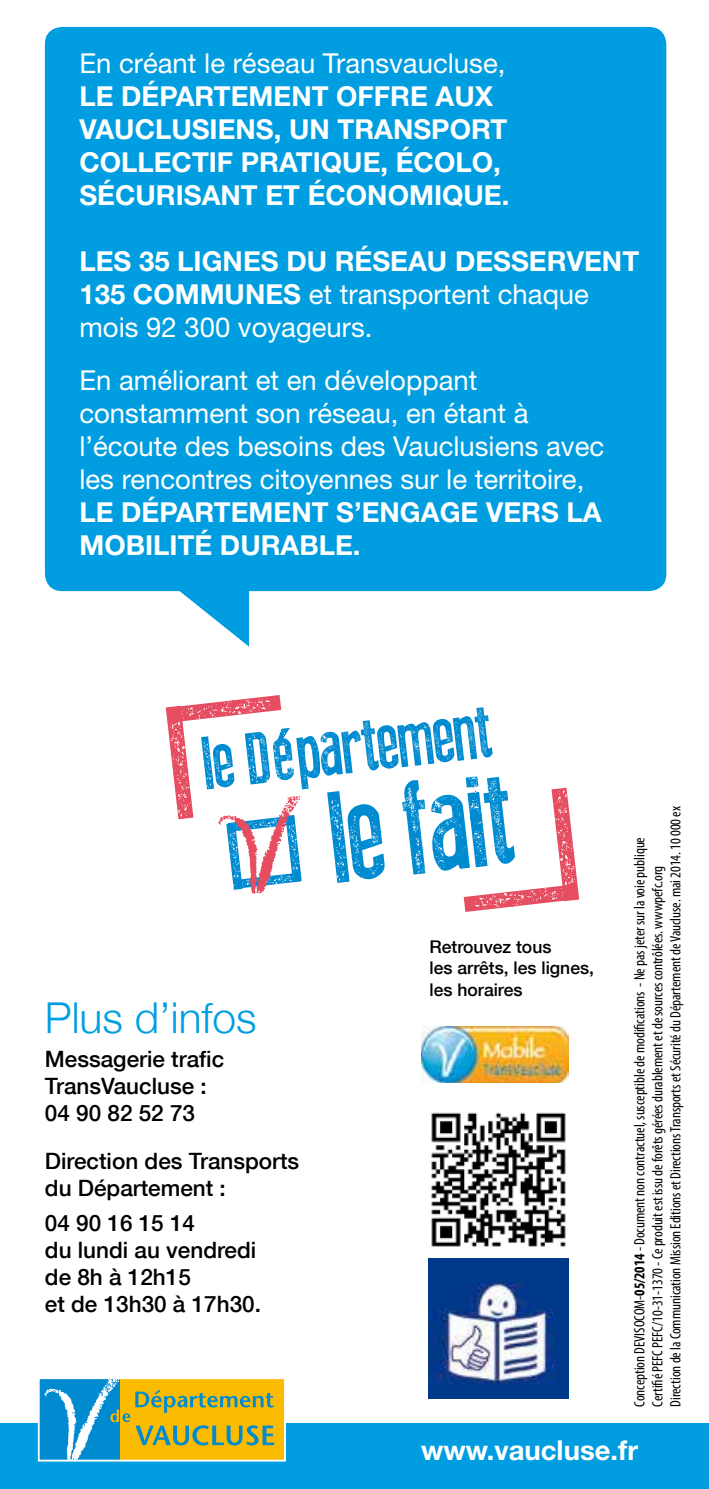
<style>
.page{position:relative;width:709px;height:1489px;background:#fff}
.page>*{position:absolute;margin:0;border:0;box-sizing:border-box;transform-origin:0 0}
.t1{font:300 42.5px "Helvetica Neue";color:#009ee0}
.t2{font:27.5px/33px "Helvetica Neue";color:#fff}
.t3{font:700 27.5px "Helvetica Neue";color:#fff}
.t4{font:500 22.5px/27px "Helvetica Neue";color:#000}
.t5{font:500 17.5px/21px "Helvetica Neue";color:#000}
.t6{font:condensed 15px/18px "Myriad Pro";letter-spacing:-.005em;color:#000}
.s1{font-weight:700}
</style>
<div class="page">
<img style="left:421px;top:1026px;width:147px;height:56px">
<img style="left:431px;top:1112px;width:135px;height:135px">
<img style="left:428px;top:1258px;width:140px;height:140px">
<svg style="left:142px;top:591px;width:107px;height:55px"></svg>
<div style="left:45px;top:27px;width:621px;height:564px;background:#009ee0;border-radius:17px"></div>
<svg style="left:166px;top:695px;width:413px;height:216px"></svg>
<div style="left:0;top:1423px;width:709px;height:65px;background:#009ee0"></div>
<div style="left:39px;top:1377px;width:82px;height:83px;background:#008bd0"></div>
<div style="left:121px;top:1377px;width:164px;height:83px;background:#fabb00"></div>
<svg style="left:43px;top:1379px;width:231px;height:79px"></svg>
<div style="left:38px;top:1376px;width:248px;height:85px;border:2px solid #fff"></div>
<h2 class="t2" style="left:79px;top:46px;width:427px">En créant le réseau Transvaucluse,</h2>
<h2 class="t3" style="left:79px;top:79px;width:100px">LE DÉPARTEMENT</h2>
<h2 class="t3" style="left:336px;top:79px;width:19px">OFFRE</h2>
<h2 class="t3" style="left:435px;top:79px;width:55px">AUX</h2>
<h2 class="t3" style="left:79px;top:112px;width:130px">VAUCLUSIENS</h2>
<h2 class="t3" style="left:274px;top:112px;width:84px">, UN TRANSPORT</h2>
<h2 class="t3" style="left:79px;top:145px;width:18px">COLLECTIF</h2>
<h2 class="t3" style="left:241px;top:145px;width:17px">PRATI</h2>
<h2 class="t3" style="left:321px;top:145px;width:114px">QUE, ÉCOLO</h2>
<h2 class="t3" style="left:493px;top:145px;width:9px">,</h2>
<h2 class="t3" style="left:79px;top:178px;width:95px">SÉCURISANT</h2>
<h2 class="t3" style="left:265px;top:178px;width:81px">ET ÉCONOMI</h2>
<h2 class="t3" style="left:442px;top:178px;width:69px">QUE.</h2>
<h2 class="t3" style="left:79px;top:244px;width:18px">LES</h2>
<h2 class="t3" style="left:139px;top:244px;width:56px">35 LIGNES</h2>
<h2 class="t3" style="left:286px;top:244px;width:106px">DU RÉSEA</h2>
<h2 class="t3" style="left:427px;top:244px;width:48px">U DESSERVENT</h2>
<h2 class="t3" style="left:79px;top:277px;width:67px">135 COMM</h2>
<h2 class="t3" style="left:225px;top:277px;width:40px">UNES</h2>
<h2 class="t2" style="left:79px;top:277px;width:511px;text-indent:229px">et transportent chaque mois 92 300 voyageurs.</h2>
<h2 class="t2" style="left:79px;top:363px;width:526px">En améliorant et en développant constamment son réseau, en étant à l’écoute des besoins des Vauclusiens avec les rencontres citoyennes sur le territoire,</h2>
<h2 class="t3" style="left:79px;top:495px;width:100px">LE DÉPARTEMENT</h2>
<h2 class="t3" style="left:336px;top:495px;width:46px">S’ENGAGE</h2>
<h2 class="t3" style="left:486px;top:495px;width:20px">VERS</h2>
<h2 class="t3" style="left:566px;top:495px;width:18px">LA</h2>
<h2 class="t3" style="left:79px;top:528px;width:18px">MOBILIT</h2>
<h2 class="t3" style="left:194px;top:528px;width:86px">É DURABLE</h2>
<h2 class="t3" style="left:353px;top:528px;width:9px">.</h2>
<h1 class="t1" style="left:45px;top:991px;width:213px">Plus d’infos</h1>
<h3 class="t4" style="left:45px;top:1045px;width:181px">Messagerie trafic<br>TransVaucluse :<br>04 90 82 52 73</h3>
<h3 class="t4" style="left:45px;top:1147px;width:256px">Direction des Transports du Département :</h3>
<h3 class="t4" style="left:45px;top:1208px;width:214px">04 90 16 15 14<br>du lundi au vendredi de 8h à 12h15<br>et de 13h30 à 17h30.</h3>
<p class="t5" style="left:429px;top:936px;width:166px">Retrouvez tous<br>les arrêts, les lignes, les horaires</p>
<p class="t6" style="left:630px;top:1406px;width:602px;rotate:-90deg">Conception DEVISOCOM-<span class="s1">05/2014</span> - Document non contractuel, susceptible de modifications - Ne pas jeter sur la voie publique<br>Certifié PEFC PEFC/10-31-1370 - Ce produit est issu de forêts gérées durablement et de sources contrôlées. wwwpefc.org<br>Direction de la Communication Mission Editions et Directions Transports et Sécurité du Département de Vaucluse. mai 2014. 10 000 ex</p>
<h2 class="t3" style="left:421px;top:1432px;width:218px">WWW.VAUCLUSE.FR</h2>
</div>
